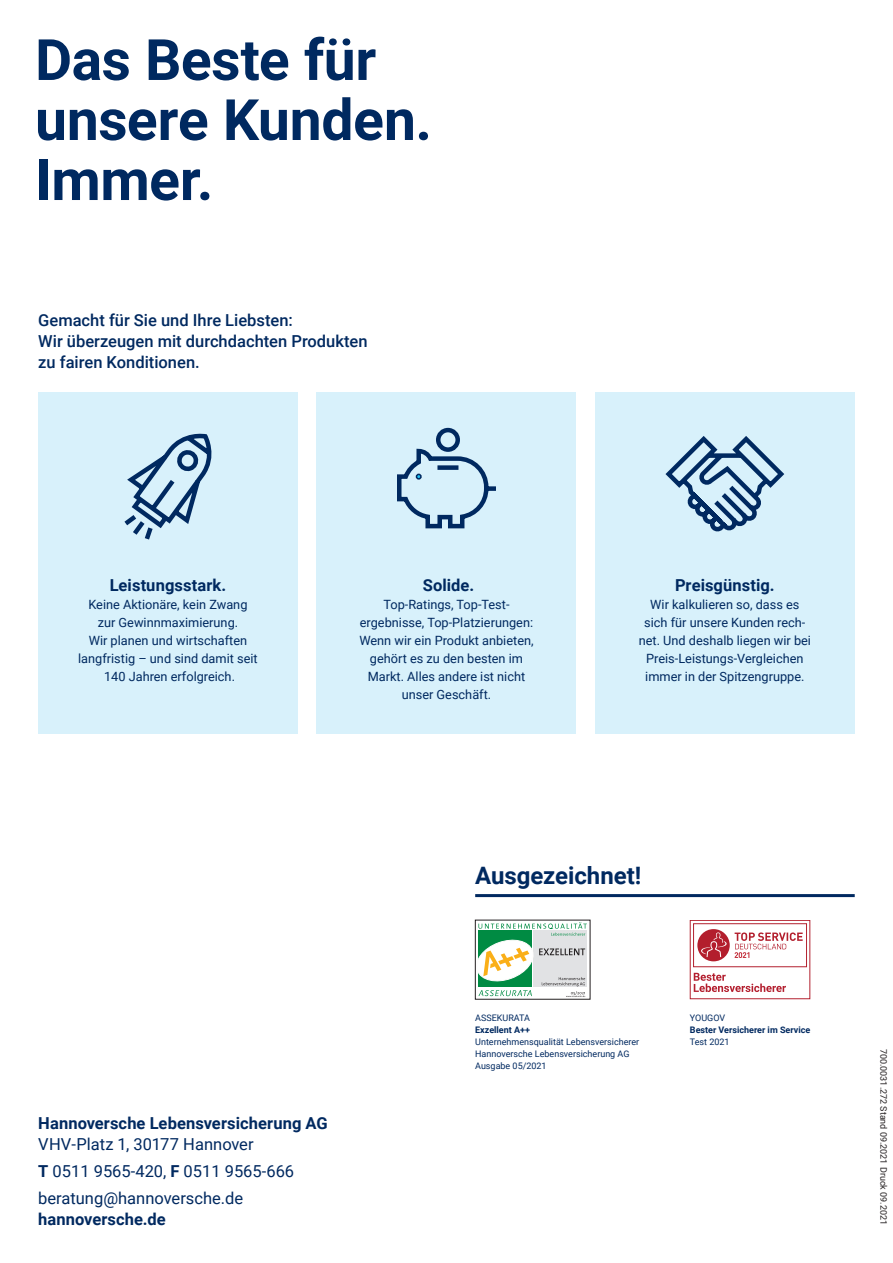
<style>
.page{position:relative;width:893px;height:1263px;background:#fff}
.page>*{position:absolute;margin:0;border:0;box-sizing:border-box;transform-origin:0 0}
.t1{font:700 57px/60px "Roboto";letter-spacing:-.01em;color:#002960}
.t2{font:700 24px "Roboto";color:#002960}
.t3{font:500 16.5px/21px "Roboto";color:#002960}
.t4{font:700 16.5px "Roboto";letter-spacing:.005em;color:#002960}
.t5{font:16.5px/27px "Roboto";color:#002960}
.t6{font:12.75px/18px "Roboto";color:#002960;text-align:center}
.t7{font:9px/12px "Roboto";color:#002960}
.t8{font:700 9px "Roboto";color:#002960}
.t9{font:9px "Roboto";color:#231f20}
.s1{font-weight:700}
</style>
<div class="page">
<div style="left:317px;top:392px;width:259px;height:341px;background:#d8f1fb"></div>
<div style="left:38px;top:392px;width:260px;height:341px;background:#d8f1fb"></div>
<div style="left:595px;top:392px;width:260px;height:341px;background:#d8f1fb"></div>
<svg style="left:124px;top:433px;width:88px;height:107px"></svg>
<svg style="left:665px;top:436px;width:120px;height:96px"></svg>
<svg style="left:397px;top:427px;width:99px;height:102px"></svg>
<hr style="left:475px;top:894px;width:380px;height:3px;background:#002960">
<svg style="left:474px;top:922px;width:113px;height:75px"></svg>
<div style="left:690px;top:920px;width:120px;height:79px;border:1px solid #b3212f"></div>
<div style="left:693px;top:923px;width:114px;height:44px;background:#fff;border:1px solid #b3212f"></div>
<svg style="left:694px;top:973px;width:92px;height:19px"></svg>
<div style="left:697px;top:929px;width:33px;height:32px;background:#b31e2d;border-radius:50%"></div>
<svg style="left:701px;top:932px;width:26px;height:25px"></svg>
<svg style="left:735px;top:932px;width:68px;height:26px"></svg>
<h1 class="t1" style="left:35px;top:28px;width:398px">Das Beste für unsere Kunden.<br>Immer.</h1>
<p class="t3" style="left:38px;top:309px;width:331px">Gemacht für Sie und Ihre Liebsten:<br>Wir überzeugen mit durchdachten Produkten zu fairen Konditionen.</p>
<p class="t4" style="left:110px;top:573px;width:118px">Leistungsstark.</p>
<p class="t6" style="left:78px;top:595px;width:181px">Keine Aktionäre, kein Zwang zur Gewinnmaximierung.<br>Wir planen und wirtschaften langfristig – und sind damit seit<br>140 Jahren erfolgreich.</p>
<p class="t4" style="left:423px;top:573px;width:53px">Solide.</p>
<p class="t6" style="left:359px;top:595px;width:176px">Top-Ratings, Top-Test&shy;ergebnisse, Top-Platzierungen:<br>Wenn wir ein Produkt anbieten, gehört es zu den besten im<br>Markt. Alles andere ist nicht unser Geschäft.</p>
<p class="t4" style="left:675px;top:573px;width:101px">Preisgünstig.</p>
<p class="t6" style="left:639px;top:595px;width:174px">Wir kalkulieren so, dass es sich für unsere Kunden rech&shy;net. Und deshalb liegen wir bei<br>Preis-Leistungs-Vergleichen immer in der Spitzengruppe.</p>
<p class="t4" style="left:38px;top:1111px;width:291px">Hannoversche Lebensversicherung AG</p>
<p class="t5" style="left:38px;top:1130px;width:257px">VHV-Platz 1, 30177 Hannover<br><span class="s1">T</span> 0511 9565-420, <span class="s1">F</span> 0511 9565-666 beratung@hannoversche.de</p>
<p class="t4" style="left:38px;top:1207px;width:129px">hannoversche.de</p>
<h2 class="t2" style="left:475px;top:859px;width:168px">Ausgezeichnet!</h2>
<p class="t7" style="left:475px;top:1012px;width:56px">ASSEKURATA</p>
<p class="t8" style="left:475px;top:1024px;width:56px">Exzellent A++</p>
<p class="t7" style="left:475px;top:1036px;width:166px">Unternehmensqualität Lebensversicherer<br>Hannoversche Lebensversicherung AG<br>Ausgabe 05/2021</p>
<p class="t7" style="left:690px;top:1012px;width:37px">YOUGOV</p>
<p class="t8" style="left:690px;top:1024px;width:122px">Bester Versicherer im Service</p>
<p class="t7" style="left:690px;top:1036px;width:41px">Test 2021</p>
<p class="t9" style="left:890px;top:1049px;width:178px;rotate:90deg">700.0031.272 Stand 09.2021 Druck 09.2021</p>
</div>
